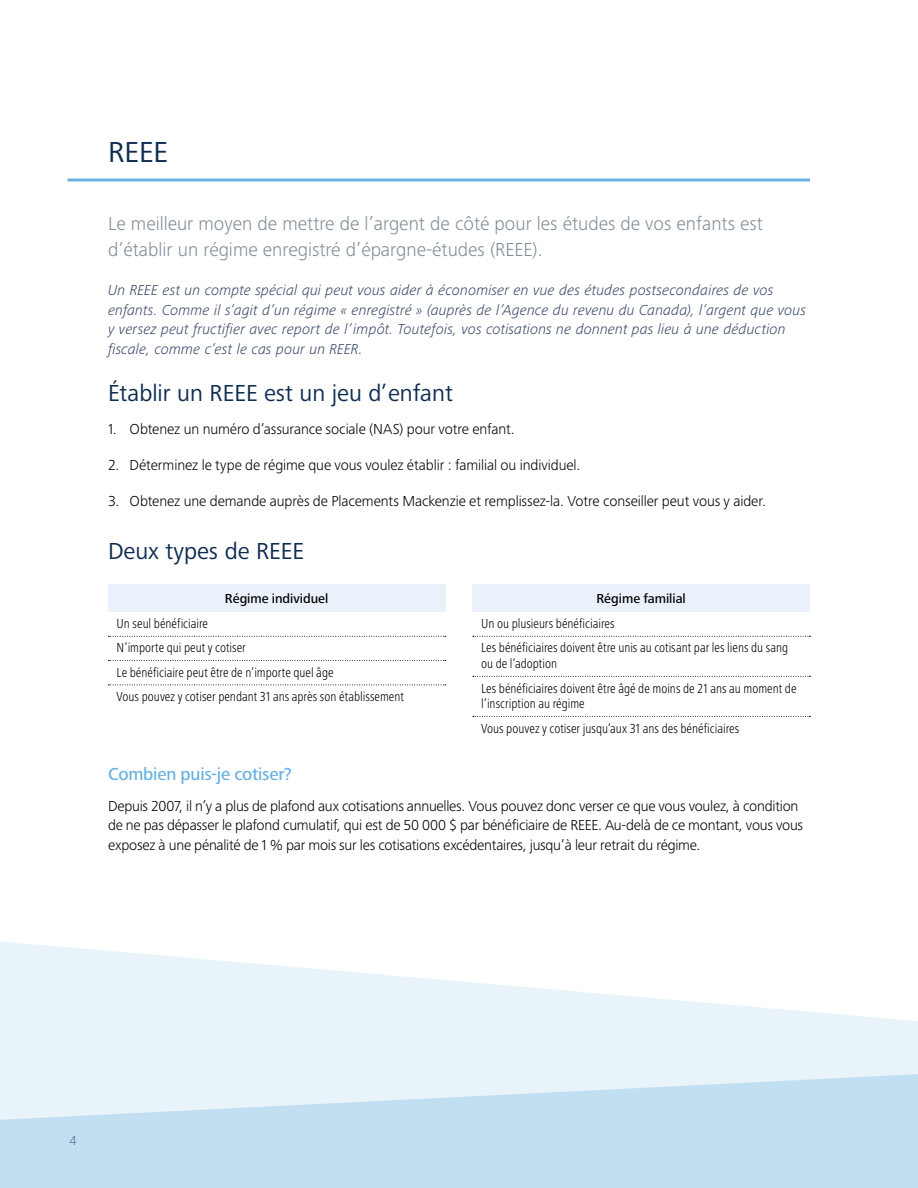
<style>
.page{position:relative;width:918px;height:1188px;background:#fff}
.page>*{position:absolute;margin:0;border:0;box-sizing:border-box;transform-origin:0 0}
.t1{font:30px "Frutiger Next Pro";color:#0f2d52}
.t2{font:24px "Frutiger Next Pro";color:#0f2d52}
.t3{font:300 19.5px/25.5px "Frutiger Next Pro";color:#828e98}
.t4{font:500 18px "Frutiger Next Pro";letter-spacing:-.015em;color:#6ab2e2}
.t5{font:300 15px/19.5px "Frutiger Next Pro";letter-spacing:-.015em;color:#000}
.t6{font:italic 300 15px/19.5px "Frutiger Next Pro";letter-spacing:.005em;color:#3a4768}
.t7{font:300 condensed 13.5px/24.3px "Frutiger Next Pro";color:#000}
.t8{font:500 13.5px "Frutiger Next Pro";color:#000}
.t9{font:300 13.5px "Frutiger Next Pro";color:#485865}
</style>
<div class="page">
<div style="left:108px;top:585px;width:337px;height:27px;background:#eaf1fa"></div>
<svg style="left:108px;top:635px;width:338px;height:51px"></svg>
<div style="left:472px;top:585px;width:338px;height:27px;background:#eaf1fa"></div>
<svg style="left:473px;top:636px;width:337px;height:1px"></svg>
<svg style="left:473px;top:676px;width:337px;height:1px"></svg>
<svg style="left:473px;top:716px;width:337px;height:1px"></svg>
<hr style="left:68px;top:179px;width:742px;height:3px;background:#6ab2e2">
<svg style="left:0;top:941px;width:918px;height:87px;fill:#e8f3fa"></svg>
<svg style="left:0;top:1028px;width:918px;height:160px;background:#d2e7f5"></svg>
<h1 class="t1" style="left:108px;top:135px;width:62px">REEE</h1>
<h3 class="t3" style="left:108px;top:211px;width:656px">Le meilleur moyen de mettre de l’argent de côté pour les études de vos enfants est d’établir un régime enregistré d’épargne-études (REEE).</h3>
<p class="t6" style="left:108px;top:281px;width:700px">Un REEE est un compte spécial qui peut vous aider à économiser en vue des études postsecondaires de vos enfants. Comme il s’agit d’un régime « enregistré » (auprès de l’Agence du revenu du Canada), l’argent que vous y versez peut fructifier avec report de l’impôt. Toutefois, vos cotisations ne donnent pas lieu à une déduction fiscale, comme c’est le cas pour un REER.</p>
<h2 class="t2" style="left:108px;top:380px;width:346px">Établir un REEE est un jeu d’enfant</h2>
<p class="t5" style="left:108px;top:420px;width:408px">1. Obtenez un numéro d’assurance sociale (NAS) pour votre enfant.</p>
<p class="t5" style="left:108px;top:455px;width:474px">2. Déterminez le type de régime que vous voulez établir : familial ou individuel.</p>
<p class="t5" style="left:108px;top:491px;width:660px">3. Obtenez une demande auprès de Placements Mackenzie et remplissez-la. Votre conseiller peut vous y aider.</p>
<h2 class="t2" style="left:108px;top:537px;width:198px">Deux types de REEE</h2>
<p class="t8" style="left:225px;top:591px;width:105px">Régime individuel</p>
<p class="t7" style="left:117px;top:612px;width:289px">Un seul bénéficiaire<br>N’importe qui peut y cotiser<br>Le bénéficiaire peut être de n’importe quel âge<br>Vous pouvez y cotiser pendant 31 ans après son établissement</p>
<p class="t8" style="left:596px;top:591px;width:91px">Régime familial</p>
<p class="t7" style="left:481px;top:612px;width:309px">Un ou plusieurs bénéficiaires<br>Les bénéficiaires doivent être unis au cotisant par les liens du sang</p>
<p class="t7" style="left:481px;top:652px;width:317px">ou de l’adoption<br>Les bénéficiaires doivent être âgé de moins de 21 ans au moment de</p>
<p class="t7" style="left:481px;top:692px;width:260px">l’inscription au régime<br>Vous pouvez y cotiser jusqu’aux 31 ans des bénéficiaires</p>
<p class="t4" style="left:108px;top:764px;width:185px">Combien puis-je cotiser?</p>
<p class="t5" style="left:108px;top:796px;width:697px">Depuis 2007, il n’y a plus de plafond aux cotisations annuelles. Vous pouvez donc verser ce que vous voulez, à condition de ne pas dépasser le plafond cumulatif, qui est de 50 000 $ par bénéficiaire de REEE. Au-delà de ce montant, vous vous exposez à une pénalité de 1 % par mois sur les cotisations excédentaires, jusqu’à leur retrait du régime.</p>
<p class="t9" style="left:70px;top:1132px;width:9px">4</p>
</div>
